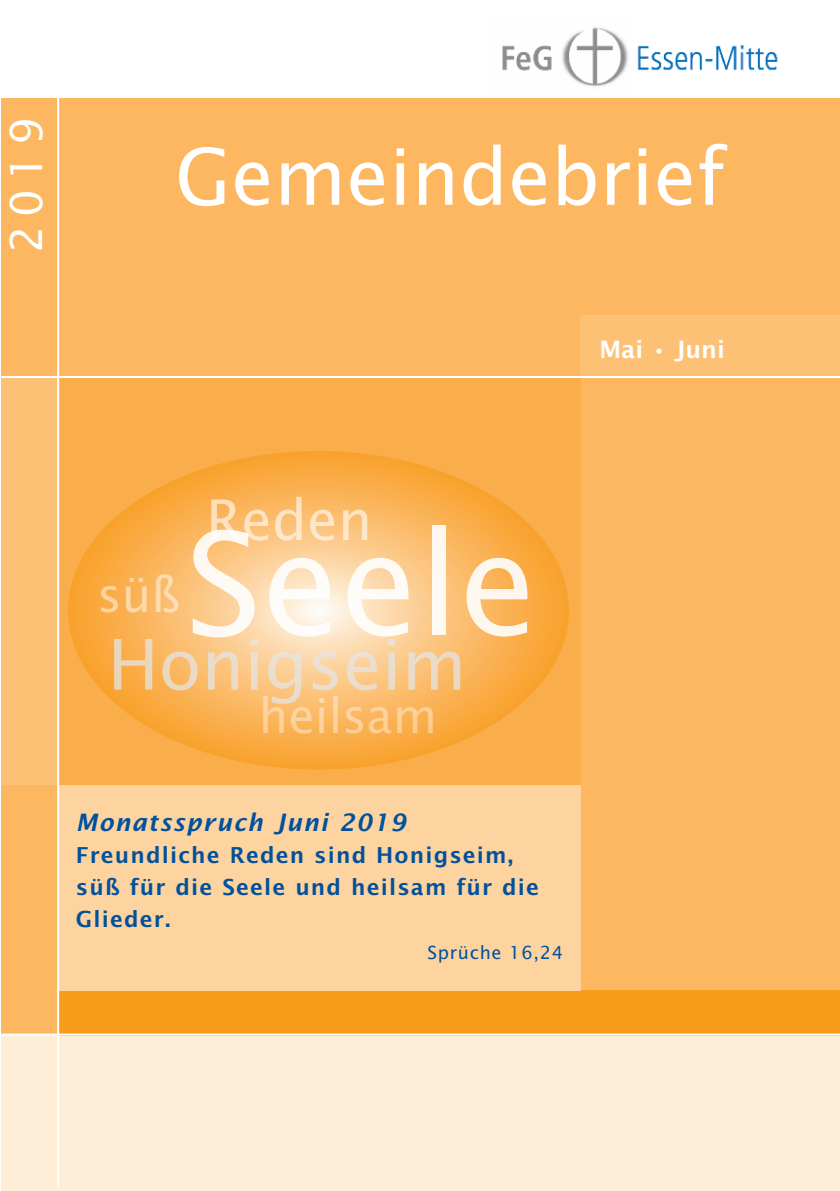
<style>
.page{position:relative;width:840px;height:1191px;background:#fff}
.page>*{position:absolute;margin:0;border:0;box-sizing:border-box;transform-origin:0 0}
.t1{font:142px "Lucida Sans";color:rgb(255 255 255/.9)}
.t2{font:78px "Lucida Sans";color:#fff}
.t3{font:70px "Lucida Sans";color:rgb(229 229 229/.75)}
.t4{font:56px "Lucida Sans";color:rgb(255 255 255/.6)}
.t5{font:48px "Lucida Sans";color:rgb(255 255 255/.4)}
.t6{font:48px "Lucida Sans";color:rgb(255 255 255/.5)}
.t7{font:44px "Lucida Sans";color:#fff}
.t8{font:italic 600 24px "Lucida Sans";letter-spacing:.055em;color:#01519c}
.t9{font:600 24px "Lucida Sans";color:#fff}
.t10{font:600 22px/32px "Lucida Sans";letter-spacing:.05em;color:#01519c}
.t11{font:18px "Lucida Sans";letter-spacing:.04em;color:#01519c}
</style>
<div class="page">
<div style="left:1px;top:98px;width:838px;height:981px;background:#fcb760"></div>
<div style="left:1px;top:1035px;width:838px;height:156px;background:#feeed8"></div>
<div style="left:1px;top:377px;width:544px;height:408px;background:#fdc176"></div>
<div style="left:58px;top:990px;width:781px;height:45px;background:#f89c1c"></div>
<div style="left:580px;top:315px;width:259px;height:62px;background:#fdc176"></div>
<div style="left:58px;top:377px;width:522px;height:408px;background:#faae4b"></div>
<div style="left:58px;top:785px;width:522px;height:205px;background:#fdd39f"></div>
<hr style="left:1px;top:376px;width:838px;height:2px;background:#fff">
<hr style="left:1px;top:1033px;width:838px;height:2px;background:#fff">
<hr style="left:57px;top:0;width:2px;height:1187px;background:#fff">
<svg style="left:68px;top:451px;width:501px;height:319px"></svg>
<img style="left:502px;top:27px;width:276px;height:60px">
<h3 class="t7" style="left:1px;top:253px;width:138px;rotate:-90deg">2019</h3>
<h2 class="t2" style="left:175px;top:132px;width:551px">Gemeindebrief</h2>
<p class="t9" style="left:599px;top:336px;width:127px">Mai • Juni</p>
<h3 class="t4" style="left:206px;top:488px;width:167px">Reden</h3>
<h1 class="t1" style="left:186px;top:503px;width:352px">Seele</h1>
<h3 class="t6" style="left:98px;top:567px;width:84px">süß</h3>
<h3 class="t3" style="left:108px;top:624px;width:360px">Honigseim</h3>
<h3 class="t5" style="left:259px;top:688px;width:180px">heilsam</h3>
<p class="t8" style="left:76px;top:809px;width:331px">Monatsspruch Juni 2019</p>
<p class="t10" style="left:76px;top:840px;width:464px">Freundliche Reden sind Honigseim, süß für die Seele und heilsam für die<br>Glieder.</p>
<p class="t11" style="left:427px;top:942px;width:137px">Sprüche 16,24</p>
</div>
